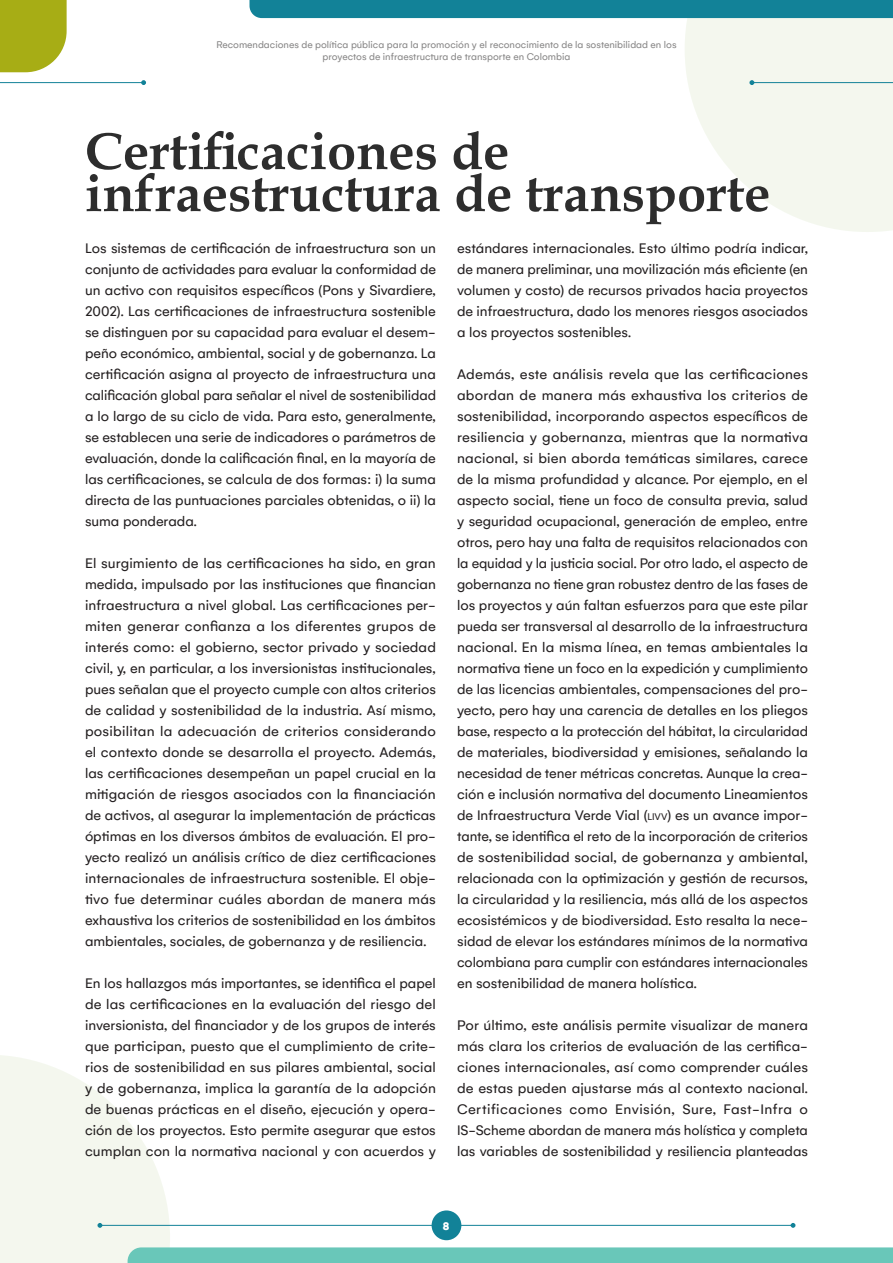
<style>
.page{position:relative;width:893px;height:1263px;background:#fff}
.page>*{position:absolute;margin:0;border:0;box-sizing:border-box;transform-origin:0 0}
.BULLETS{font:700 52.5px/42px "Book Antiqua";color:#2d2d2d}
.PARRAFO{font:15px/21px "Gelion";color:#231f20;text-align:justify}
.t1{font:900 12px "Gelion";color:#fff}
.t2{font:10.5px/12px "Gelion";color:#878686;text-align:center}
.s1{font-size:10.5px}
</style>
<div class="page">
<svg style="left:685px;top:18px;width:208px;height:214px;fill:#f4f7ee"></svg>
<svg style="left:0;top:1055px;width:893px;height:208px"></svg>
<svg style="left:0;top:0;width:67px;height:72px;background:#adb327"></svg>
<hr style="left:0;top:82px;width:144px;height:1px;background:#128298">
<svg style="left:141px;top:80px;width:5px;height:5px"></svg>
<hr style="left:752px;top:82px;width:141px;height:1px;background:#128298">
<svg style="left:749px;top:80px;width:5px;height:5px"></svg>
<div style="left:249px;top:0;width:644px;height:18px;background:#128298"></div>
<p class="t2" style="left:216px;top:38px;width:462px">Recomendaciones de política pública para la promoción y el reconocimiento de la sostenibilidad en los proyectos de infraestructura de transporte en Colombia</p>
<p class="BULLETS" style="left:85px;top:130px;width:687px">Certificaciones de infraestructura de transporte</p>
<p class="PARRAFO" style="left:85px;top:237px;width:352px">Los sistemas de certificación de infraestructura son un conjunto de actividades para evaluar la conformidad de un activo con requisitos específicos (Pons y Sivardiere, 2002). Las certificaciones de infraestructura sostenible se distinguen por su capacidad para evaluar el desem&shy;peño económico, ambiental, social y de gobernanza. La certificación asigna al proyecto de infraestructura una calificación global para señalar el nivel de sostenibilidad a lo largo de su ciclo de vida. Para esto, generalmente, se establecen una serie de indicadores o parámetros de evaluación, donde la calificación final, en la mayoría de las certificaciones, se calcula de dos formas: i) la suma directa de las puntuaciones parciales obtenidas, o ii) la suma ponderada.</p>
<p class="PARRAFO" style="left:85px;top:552px;width:352px">El surgimiento de las certificaciones ha sido, en gran medida, impulsado por las instituciones que financian infraestructura a nivel global. Las certificaciones per&shy;miten generar confianza a los diferentes grupos de interés como: el gobierno, sector privado y sociedad civil, y, en particular, a los inversionistas institucionales, pues señalan que el proyecto cumple con altos criterios de calidad y sostenibilidad de la industria. Así mismo, posibilitan la adecuación de criterios considerando el contexto donde se desarrolla el proyecto. Además, las certificaciones desempeñan un papel crucial en la mitigación de riesgos asociados con la financiación de activos, al asegurar la implementación de prácticas óptimas en los diversos ámbitos de evaluación. El pro&shy;yecto realizó un análisis crítico de diez certificaciones internacionales de infraestructura sostenible. El obje&shy;tivo fue determinar cuáles abordan de manera más exhaustiva los criterios de sostenibilidad en los ámbitos ambientales, sociales, de gobernanza y de resiliencia.</p>
<p class="PARRAFO" style="left:85px;top:972px;width:352px">En los hallazgos más importantes, se identifica el papel de las certificaciones en la evaluación del riesgo del inversionista, del financiador y de los grupos de interés que participan, puesto que el cumplimiento de crite&shy;rios de sostenibilidad en sus pilares ambiental, social y de gobernanza, implica la garantía de la adopción de buenas prácticas en el diseño, ejecución y opera&shy;ción de los proyectos. Esto permite asegurar que estos cumplan con la normativa nacional y con acuerdos y</p>
<p class="PARRAFO" style="left:457px;top:237px;width:352px">estándares internacionales. Esto último podría indicar, de manera preliminar, una movilización más eficiente (en volumen y costo) de recursos privados hacia proyectos de infraestructura, dado los menores riesgos asociados a los proyectos sostenibles.</p>
<p class="PARRAFO" style="left:457px;top:363px;width:352px">Además, este análisis revela que las certificaciones abordan de manera más exhaustiva los criterios de sostenibilidad, incorporando aspectos específicos de resiliencia y gobernanza, mientras que la normativa nacional, si bien aborda temáticas similares, carece de la misma profundidad y alcance. Por ejemplo, en el aspecto social, tiene un foco de consulta previa, salud y seguridad ocupacional, generación de empleo, entre otros, pero hay una falta de requisitos relacionados con la equidad y la justicia social. Por otro lado, el aspecto de gobernanza no tiene gran robustez dentro de las fases de los proyectos y aún faltan esfuerzos para que este pilar pueda ser transversal al desarrollo de la infraestructura nacional. En la misma línea, en temas ambientales la normativa tiene un foco en la expedición y cumplimiento de las licencias ambientales, compensaciones del pro&shy;yecto, pero hay una carencia de detalles en los pliegos base, respecto a la protección del hábitat, la circularidad de materiales, biodiversidad y emisiones, señalando la necesidad de tener métricas concretas. Aunque la crea&shy;ción e inclusión normativa del documento Lineamientos de Infraestructura Verde Vial (<span class="s1">livv</span>) es un avance impor&shy;tante, se identifica el reto de la incorporación de criterios de sostenibilidad social, de gobernanza y ambiental, relacionada con la optimización y gestión de recursos, la circularidad y la resiliencia, más allá de los aspectos ecosistémicos y de biodiversidad. Esto resalta la nece&shy;sidad de elevar los estándares mínimos de la normativa colombiana para cumplir con estándares internacionales en sostenibilidad de manera holística.</p>
<p class="PARRAFO" style="left:457px;top:1014px;width:352px">Por último, este análisis permite visualizar de manera más clara los criterios de evaluación de las certifica&shy;ciones internacionales, así como comprender cuáles de estas pueden ajustarse más al contexto nacional.<br>Certificaciones como Envisión, Sure, Fast-Infra o IS-Scheme abordan de manera más holística y completa las variables de sostenibilidad y resiliencia planteadas</p>
<p class="t1" style="left:443px;top:1218px;width:8px">8</p>
</div>
